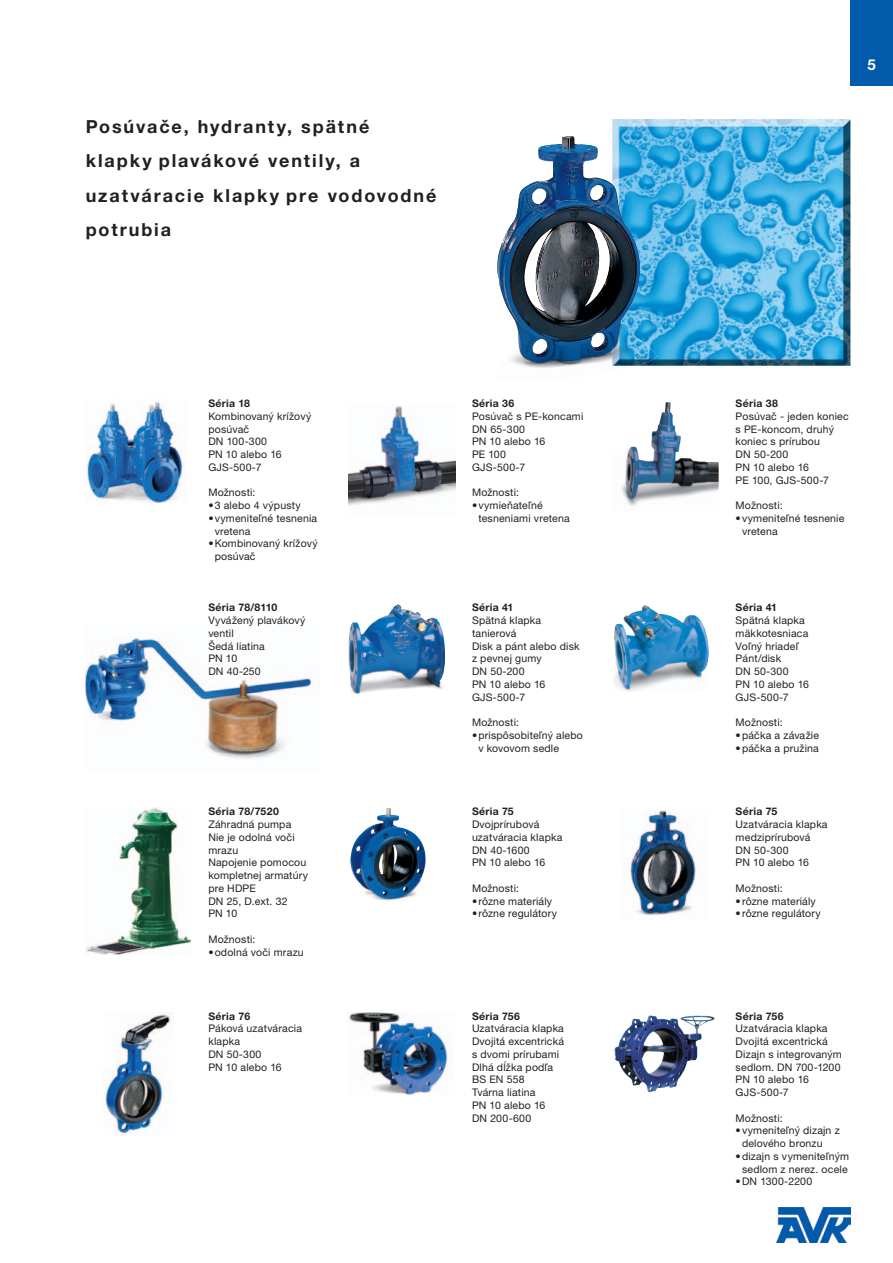
<style>
.page{position:relative;width:893px;height:1263px;background:#fff}
.page>*{position:absolute;margin:0;border:0;box-sizing:border-box;transform-origin:0 0}
.t1{font:700 18px/34.5px "Helvetica Neue LT Pro";letter-spacing:.105em;color:#231f20}
.t2{font:700 15px "Helvetica Neue LT Pro";color:#fff}
.t3{font:10.5px/12.8px "Helvetica Neue LT Pro";letter-spacing:.015em;color:#231f20}
.t4{font:700 10.5px "Helvetica Neue LT Pro";letter-spacing:.03em;color:#231f20}
</style>
<div class="page">
<div style="left:850px;top:0;width:43px;height:85px;background:#015aaa"></div>
<img style="left:776px;top:1207px;width:74px;height:35px">
<img style="left:87px;top:401px;width:96px;height:103px">
<img style="left:350px;top:808px;width:76px;height:92px">
<img style="left:349px;top:605px;width:96px;height:89px">
<img style="left:630px;top:811px;width:67px;height:104px">
<img style="left:349px;top:1012px;width:99px;height:84px">
<img style="left:621px;top:402px;width:98px;height:104px">
<img style="left:349px;top:405px;width:106px;height:101px">
<img style="left:612px;top:119px;width:238px;height:247px">
<img style="left:614px;top:605px;width:95px;height:87px">
<img style="left:85px;top:637px;width:228px;height:122px">
<img style="left:614px;top:1015px;width:101px;height:77px">
<img style="left:105px;top:1014px;width:68px;height:122px">
<img style="left:85px;top:808px;width:105px;height:146px">
<img style="left:515px;top:363px;width:53px;height:5px">
<img style="left:612px;top:184px;width:44px;height:182px">
<img style="left:497px;top:136px;width:143px;height:227px">
<h1 class="t1" style="left:86px;top:109px;width:352px">Posúvače, hydranty, spätné klapky plavákové ventily, a uzatváracie klapky pre vodovodné potrubia</h1>
<p class="t4" style="left:208px;top:397px;width:43px">Séria 18</p>
<p class="t3" style="left:208px;top:410px;width:104px">Kombinovaný krížový posúvač<br>DN 100-300<br>PN 10 alebo 16<br>GJS-500-7</p>
<p class="t3" style="left:208px;top:486px;width:48px">Možnosti:</p>
<p class="t3" style="left:208px;top:499px;width:94px">• 3 alebo 4 výpusty</p>
<p class="t3" style="left:215px;top:512px;width:104px;text-indent:-6px">• vymeniteľné tesnenia vretena</p>
<p class="t3" style="left:215px;top:537px;width:104px;text-indent:-6px">• Kombinovaný krížový posúvač</p>
<p class="t4" style="left:208px;top:601px;width:70px">Séria 78/8110</p>
<p class="t3" style="left:208px;top:614px;width:99px">Vyvážený plavákový ventil<br>Šedá liatina<br>PN 10<br>DN 40-250</p>
<p class="t4" style="left:208px;top:805px;width:72px">Séria 78/7520</p>
<p class="t3" style="left:208px;top:818px;width:101px">Záhradná pumpa<br>Nie je odolná voči mrazu<br>Napojenie pomocou kompletnej armatúry pre HDPE<br>DN 25, D.ext. 32<br>PN 10</p>
<p class="t3" style="left:208px;top:933px;width:48px">Možnosti:</p>
<p class="t3" style="left:208px;top:945px;width:97px">• odolná voči mrazu</p>
<p class="t4" style="left:208px;top:1009px;width:43px">Séria 76</p>
<p class="t3" style="left:208px;top:1022px;width:95px">Páková uzatváracia klapka<br>DN 50-300<br>PN 10 alebo 16</p>
<p class="t4" style="left:472px;top:397px;width:44px">Séria 36</p>
<p class="t3" style="left:472px;top:410px;width:113px">Posúvač s PE-koncami<br>DN 65-300<br>PN 10 alebo 16<br>PE 100<br>GJS-500-7</p>
<p class="t3" style="left:472px;top:486px;width:48px">Možnosti:</p>
<p class="t3" style="left:478px;top:499px;width:93px;text-indent:-6px">• vymieňateľné tesneniami vretena</p>
<p class="t4" style="left:472px;top:601px;width:43px">Séria 41</p>
<p class="t3" style="left:472px;top:614px;width:109px">Spätná klapka tanierová<br>Disk a pánt alebo disk z pevnej gumy<br>DN 50-200<br>PN 10 alebo 16<br>GJS-500-7</p>
<p class="t3" style="left:472px;top:716px;width:48px">Možnosti:</p>
<p class="t3" style="left:478px;top:729px;width:106px;text-indent:-6px">• prispôsobiteľný alebo v kovovom sedle</p>
<p class="t4" style="left:472px;top:805px;width:43px">Séria 75</p>
<p class="t3" style="left:472px;top:818px;width:92px">Dvojprírubová uzatváracia klapka<br>DN 40-1600<br>PN 10 alebo 16</p>
<p class="t3" style="left:472px;top:882px;width:48px">Možnosti:</p>
<p class="t3" style="left:472px;top:894px;width:82px">• rôzne materiály</p>
<p class="t3" style="left:472px;top:907px;width:87px">• rôzne regulátory</p>
<p class="t4" style="left:472px;top:1009px;width:49px">Séria 756</p>
<p class="t3" style="left:472px;top:1022px;width:94px">Uzatváracia klapka<br>Dvojitá excentrická s dvomi prírubami<br>Dlhá dĺžka podľa<br>BS EN 558<br>Tvárna liatina<br>PN 10 alebo 16<br>DN 200-600</p>
<h2 class="t2" style="left:867px;top:55px;width:10px">5</h2>
<p class="t4" style="left:736px;top:397px;width:44px">Séria 38</p>
<p class="t3" style="left:736px;top:410px;width:115px">Posúvač - jeden koniec s PE-koncom, druhý koniec s prírubou<br>DN 50-200<br>PN 10 alebo 16<br>PE 100, GJS-500-7</p>
<p class="t3" style="left:736px;top:499px;width:48px">Možnosti:</p>
<p class="t3" style="left:742px;top:512px;width:104px;text-indent:-6px">• vymeniteľné tesnenie vretena</p>
<p class="t4" style="left:736px;top:601px;width:43px">Séria 41</p>
<p class="t3" style="left:736px;top:614px;width:75px">Spätná klapka mäkkotesniaca<br>Voľný hriadeľ<br>Pánt/disk<br>DN 50-300<br>PN 10 alebo 16<br>GJS-500-7</p>
<p class="t3" style="left:736px;top:716px;width:48px">Možnosti:</p>
<p class="t3" style="left:736px;top:729px;width:85px">• páčka a závažie</p>
<p class="t3" style="left:736px;top:741px;width:85px">• páčka a pružina</p>
<p class="t4" style="left:736px;top:805px;width:43px">Séria 75</p>
<p class="t3" style="left:736px;top:818px;width:93px">Uzatváracia klapka medziprírubová<br>DN 50-300<br>PN 10 alebo 16</p>
<p class="t3" style="left:736px;top:882px;width:48px">Možnosti:</p>
<p class="t3" style="left:736px;top:894px;width:82px">• rôzne materiály</p>
<p class="t3" style="left:736px;top:907px;width:87px">• rôzne regulátory</p>
<p class="t4" style="left:736px;top:1009px;width:49px">Séria 756</p>
<p class="t3" style="left:736px;top:1022px;width:108px">Uzatváracia klapka<br>Dvojitá excentrická<br>Dizajn s integrovaným sedlom. DN 700-1200<br>PN 10 alebo 16<br>GJS-500-7</p>
<p class="t3" style="left:736px;top:1111px;width:48px">Možnosti:</p>
<p class="t3" style="left:742px;top:1124px;width:99px;text-indent:-6px">• vymeniteľný dizajn z delového bronzu</p>
<p class="t3" style="left:736px;top:1149px;width:115px;text-align:center">• dizajn s vymeniteľným sedlom z nerez. ocele</p>
<p class="t3" style="left:736px;top:1175px;width:78px">• DN 1300-2200</p>
</div>
